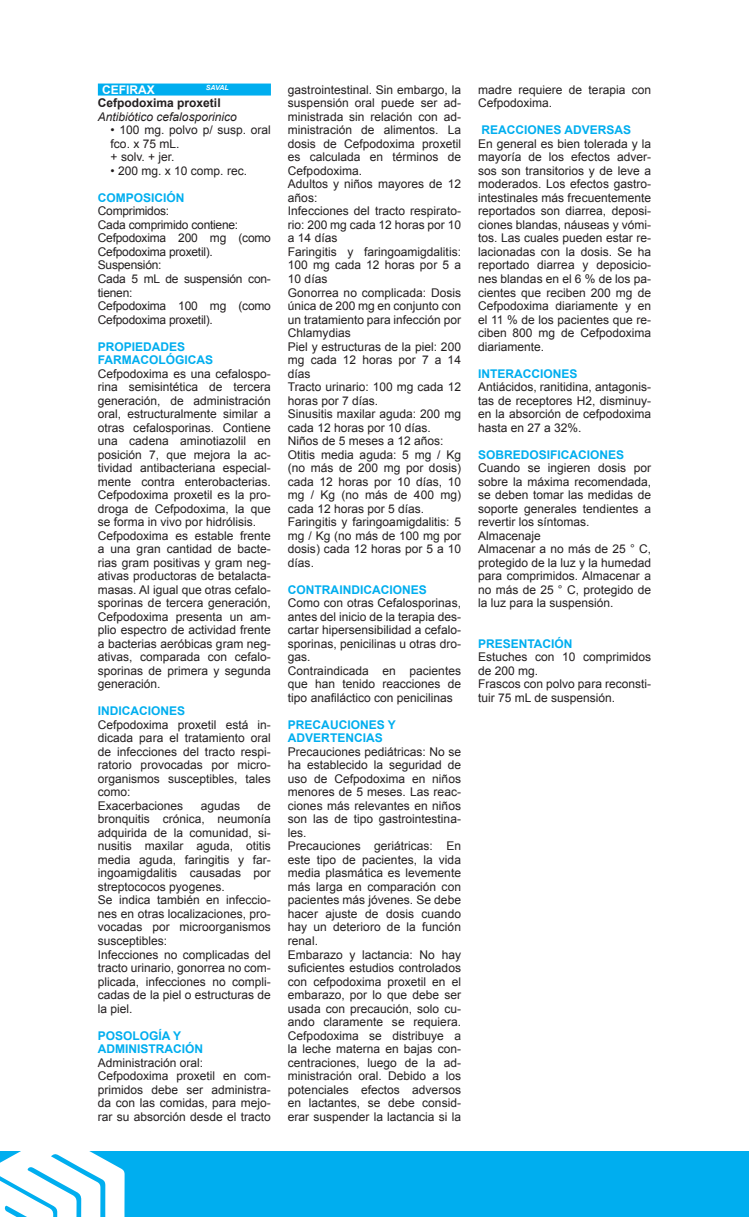
<style>
.page{position:relative;width:749px;height:1217px;background:#fff}
.page>*{position:absolute;margin:0;border:0;box-sizing:border-box;transform-origin:0 0}
.Texto{font:12px/13.5px "Arial";color:#231f20;text-align:justify}
.Texto-2{font:12px/13.5px "Arial";letter-spacing:-.02em;color:#231f20}
.Sub_Titulo_copy_2{font:700 12px/13.5px "Arial";color:#00aeef}
.Presentación{font:12px/13.5px "Arial";color:#231f20}
.Indicaciones{font:italic 12px "Arial";color:#231f20}
.Droga{font:700 12px "Arial";color:#231f20}
.Texto-3{font:700 12px "Arial";color:#00aeef}
.Nombre_Laboratorio{font:700 12px "Arial";color:#fff}
.Nombre_Laboratorio-2{font:italic 700 7.05px "Arial";letter-spacing:-.035em;color:#fff}
</style>
<div class="page">
<div style="left:0;top:1151px;width:748px;height:65px;background:#00aeef"></div>
<svg style="left:0;top:1151px;width:124px;height:65px"></svg>
<div style="left:98px;top:83px;width:173px;height:12px;background:#00aeef"></div>
<p class="Nombre_Laboratorio" style="left:102px;top:82px;width:54px">CEFIRAX</p>
<p class="Nombre_Laboratorio-2" style="left:206px;top:83px;width:24px">SAVAL</p>
<p class="Droga" style="left:98px;top:95px;width:124px">Cefpodoxima proxetil</p>
<p class="Indicaciones" style="left:98px;top:109px;width:140px">Antibiótico cefalosporinico</p>
<p class="Presentación" style="left:111px;top:123px;width:162px">• 100 mg. polvo p/ susp. oral fco. x 75 mL.</p>
<p class="Presentación" style="left:111px;top:150px;width:65px">+ solv. + jer.</p>
<p class="Presentación" style="left:111px;top:164px;width:138px">• 200 mg. x 10 comp. rec.</p>
<p class="Sub_Titulo_copy_2" style="left:98px;top:191px;width:88px">COMPOSICIÓN</p>
<p class="Texto-2" style="left:98px;top:204px;width:73px">Comprimidos:</p>
<p class="Texto-2" style="left:98px;top:218px;width:142px">Cada comprimido contiene:</p>
<p class="Texto-2" style="left:98px;top:231px;width:174px">Cefpodoxima 200 mg (como<br>Cefpodoxima proxetil).</p>
<p class="Texto-2" style="left:98px;top:258px;width:65px">Suspensión:</p>
<p class="Texto-2" style="left:98px;top:272px;width:174px">Cada 5 mL de suspensión con&shy;tienen:</p>
<p class="Texto-2" style="left:98px;top:299px;width:174px">Cefpodoxima 100 mg (como<br>Cefpodoxima proxetil).</p>
<p class="Sub_Titulo_copy_2" style="left:98px;top:340px;width:117px">PROPIEDADES<br>FARMACOLÓGICAS</p>
<p class="Texto" style="left:98px;top:366px;width:174px">Cefpodoxima es una cefalospo&shy;rina semisintética de tercera generación, de administración oral, estructuralmente similar a otras cefalosporinas. Contiene una cadena aminotiazolil en posición 7, que mejora la ac&shy;tividad antibacteriana especial&shy;mente contra enterobacterias.<br>Cefpodoxima proxetil es la pro&shy;droga de Cefpodoxima, la que se forma in vivo por hidrólisis.</p>
<p class="Texto" style="left:98px;top:528px;width:174px">Cefpodoxima es estable frente a una gran cantidad de bacte&shy;rias gram positivas y gram neg&shy;ativas productoras de betalacta&shy;masas. Al igual que otras cefalo&shy;sporinas de tercera generación, Cefpodoxima presenta un am&shy;plio espectro de actividad frente a bacterias aeróbicas gram neg&shy;ativas, comparada con cefalo&shy;sporinas de primera y segunda generación.</p>
<p class="Sub_Titulo_copy_2" style="left:98px;top:704px;width:89px">INDICACIONES</p>
<p class="Texto" style="left:98px;top:717px;width:174px">Cefpodoxima proxetil está in&shy;dicada para el tratamiento oral de infecciones del tracto respi&shy;ratorio provocadas por micro&shy;organismos susceptibles, tales como:</p>
<p class="Texto" style="left:98px;top:798px;width:87px">Exacerbaciones</p>
<p class="Texto" style="left:201px;top:798px;width:41px">agudas</p>
<p class="Texto" style="left:98px;top:798px;width:174px;text-indent:160px">de bronquitis crónica, neumonía adquirida de la comunidad, si&shy;nusitis maxilar aguda, otitis media aguda, faringitis y far&shy;ingoamigdalitis causadas por streptococos pyogenes.</p>
<p class="Texto" style="left:98px;top:893px;width:174px">Se indica también en infeccio&shy;nes en otras localizaciones, pro&shy;vocadas por microorganismos susceptibles:</p>
<p class="Texto" style="left:98px;top:947px;width:174px">Infecciones no complicadas del tracto urinario, gonorrea no com&shy;plicada, infecciones no compli&shy;cadas de la piel o estructuras de la piel.</p>
<p class="Sub_Titulo_copy_2" style="left:98px;top:1028px;width:107px">POSOLOGÍA Y<br>ADMINISTRACIÓN</p>
<p class="Texto" style="left:98px;top:1055px;width:107px">Administración oral:</p>
<p class="Texto" style="left:98px;top:1068px;width:174px">Cefpodoxima proxetil en com&shy;primidos debe ser administra&shy;da con las comidas, para mejo&shy;rar su absorción desde el tracto</p>
<p class="Texto" style="left:288px;top:83px;width:174px">gastrointestinal. Sin embargo, la suspensión oral puede ser ad&shy;ministrada sin relación con ad&shy;ministración de alimentos. La dosis de Cefpodoxima proxetil es calculada en términos de Cefpodoxima.</p>
<p class="Texto" style="left:288px;top:177px;width:174px">Adultos y niños mayores de 12 años:</p>
<p class="Texto" style="left:288px;top:204px;width:174px">Infecciones del tracto respirato&shy;rio: 200 mg cada 12 horas por 10 a 14 días</p>
<p class="Texto" style="left:288px;top:245px;width:174px">Faringitis y faringoamigdalitis:<br>100 mg cada 12 horas por 5 a 10 días</p>
<p class="Texto" style="left:288px;top:285px;width:174px">Gonorrea no complicada: Dosis única de 200 mg en conjunto con un tratamiento para infección por Chlamydias</p>
<p class="Texto" style="left:288px;top:339px;width:174px">Piel y estructuras de la piel: 200 mg cada 12 horas por 7 a 14 días</p>
<p class="Texto" style="left:288px;top:380px;width:174px">Tracto urinario: 100 mg cada 12 horas por 7 días.</p>
<p class="Texto" style="left:288px;top:407px;width:174px">Sinusitis maxilar aguda: 200 mg cada 12 horas por 10 días.</p>
<p class="Texto" style="left:288px;top:434px;width:157px">Niños de 5 meses a 12 años:</p>
<p class="Texto" style="left:288px;top:447px;width:174px">Otitis media aguda: 5 mg / Kg (no más de 200 mg por dosis) cada 12 horas por 10 días, 10 mg / Kg (no más de 400 mg) cada 12 horas por 5 días.</p>
<p class="Texto" style="left:288px;top:515px;width:174px">Faringitis y faringoamigdalitis: 5 mg / Kg (no más de 100 mg por dosis) cada 12 horas por 5 a 10 días.</p>
<p class="Sub_Titulo_copy_2" style="left:288px;top:583px;width:140px">CONTRAINDICACIONES</p>
<p class="Texto" style="left:288px;top:596px;width:174px">Como con otras Cefalosporinas, antes del inicio de la terapia des&shy;cartar hipersensibilidad a cefalo&shy;sporinas, penicilinas u otras dro&shy;gas.</p>
<p class="Texto" style="left:288px;top:663px;width:174px">Contraindicada en pacientes que han tenido reacciones de tipo anafiláctico con penicilinas</p>
<p class="Sub_Titulo_copy_2" style="left:288px;top:718px;width:109px">PRECAUCIONES Y<br>ADVERTENCIAS</p>
<p class="Texto" style="left:288px;top:744px;width:174px">Precauciones pediátricas: No se ha establecido la seguridad de uso de Cefpodoxima en niños menores de 5 meses. Las reac&shy;ciones más relevantes en niños son las de tipo gastrointestina&shy;les.</p>
<p class="Texto" style="left:288px;top:839px;width:174px">Precauciones geriátricas: En este tipo de pacientes, la vida media plasmática es levemente más larga en comparación con pacientes más jóvenes. Se debe hacer ajuste de dosis cuando hay un deterioro de la función renal.</p>
<p class="Texto" style="left:288px;top:947px;width:174px">Embarazo y lactancia: No hay suficientes estudios controlados con cefpodoxima proxetil en el embarazo, por lo que debe ser usada con precaución, solo cu&shy;ando claramente se requiera.<br>Cefpodoxima se distribuye a la leche materna en bajas con&shy;centraciones, luego de la ad&shy;ministración oral. Debido a los potenciales efectos adversos en lactantes, se debe consid&shy;erar suspender la lactancia si la</p>
<p class="Texto" style="left:478px;top:83px;width:174px">madre requiere de terapia con<br>Cefpodoxima.</p>
<p class="Texto-3" style="left:481px;top:122px;width:151px">REACCIONES ADVERSAS</p>
<p class="Texto" style="left:478px;top:137px;width:174px">En general es bien tolerada y la mayoría de los efectos adver&shy;sos son transitorios y de leve a moderados. Los efectos gastro&shy;intestinales más frecuentemente reportados son diarrea, deposi&shy;ciones blandas, náuseas y vómi&shy;tos. Las cuales pueden estar re&shy;lacionadas con la dosis. Se ha reportado diarrea y deposicio&shy;nes blandas en el 6 % de los pa&shy;cientes que reciben 200 mg de Cefpodoxima diariamente y en el 11 % de los pacientes que re&shy;ciben 800 mg de Cefpodoxima diariamente.</p>
<p class="Sub_Titulo_copy_2" style="left:478px;top:367px;width:101px">INTERACCIONES</p>
<p class="Texto" style="left:478px;top:380px;width:174px">Antiácidos, ranitidina, antagonis&shy;tas de receptores H2, disminuy&shy;en la absorción de cefpodoxima hasta en 27 a 32%.</p>
<p class="Sub_Titulo_copy_2" style="left:478px;top:448px;width:148px">SOBREDOSIFICACIONES</p>
<p class="Texto" style="left:478px;top:461px;width:174px">Cuando se ingieren dosis por sobre la máxima recomendada, se deben tomar las medidas de soporte generales tendientes a revertir los síntomas.</p>
<p class="Texto" style="left:478px;top:528px;width:64px">Almacenaje</p>
<p class="Texto" style="left:478px;top:542px;width:174px">Almacenar a no más de 25 ° C, protegido de la luz y la humedad para comprimidos. Almacenar a no más de 25 ° C, protegido de la luz para la suspensión.</p>
<p class="Sub_Titulo_copy_2" style="left:478px;top:637px;width:96px">PRESENTACIÓN</p>
<p class="Texto" style="left:478px;top:650px;width:174px">Estuches con 10 comprimidos de 200 mg.</p>
<p class="Texto" style="left:478px;top:677px;width:174px">Frascos con polvo para reconsti&shy;tuir 75 mL de suspensión.</p>
</div>
